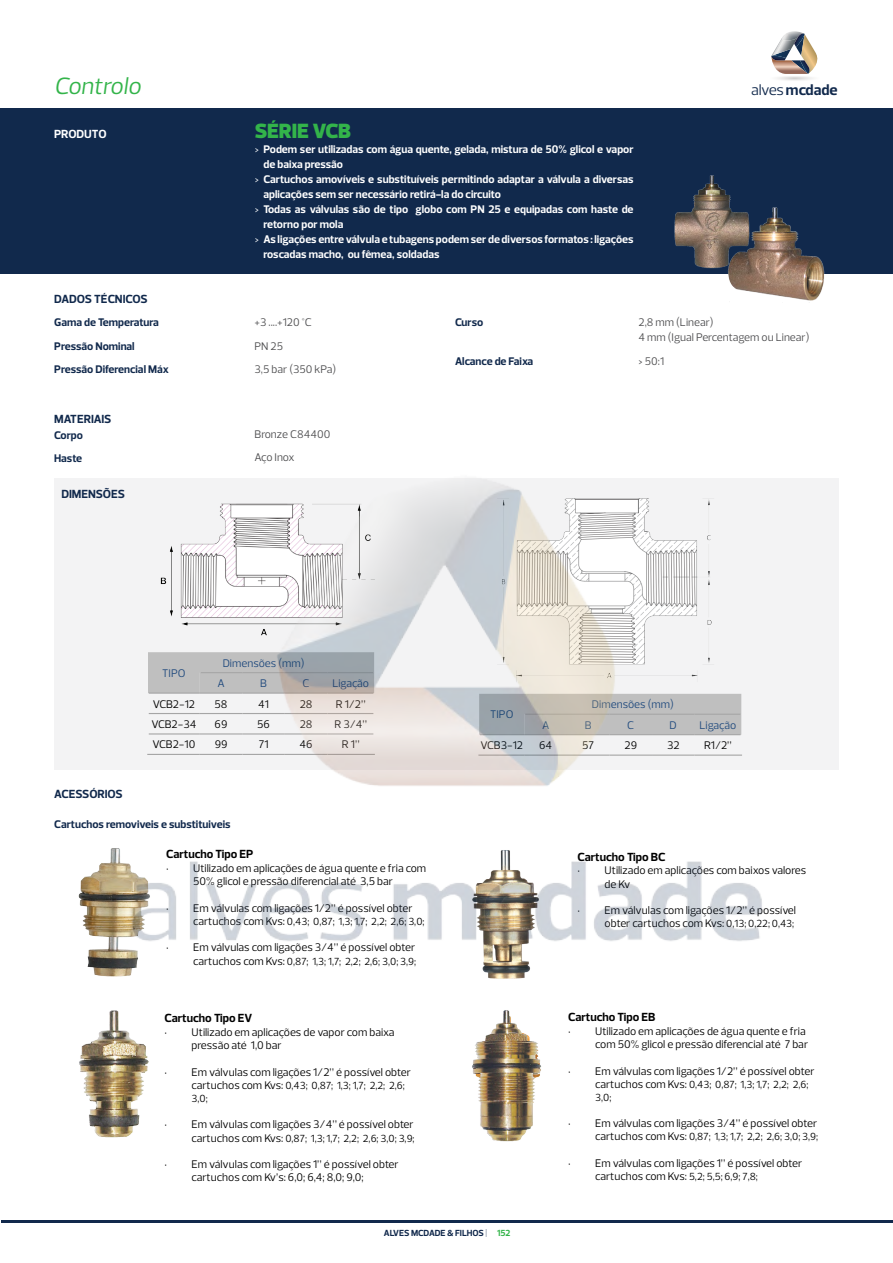
<style>
.page{position:relative;width:893px;height:1263px;background:#fff}
.page>*{position:absolute;margin:0;border:0;box-sizing:border-box;transform-origin:0 0}
.t1{font:italic 24px "Prelo";color:#33b44a}
.t2{font:900 21px "Prelo";letter-spacing:-.005em;color:#33b44a}
.t3{font:700 15.3px "Prelo";color:#11294c}
.t4{font:700 12px "Prelo";color:#000}
.t5{font:700 12px "Prelo";letter-spacing:-.015em;color:#11294c}
.t6{font:700 12px "Prelo";letter-spacing:-.01em;color:#fff}
.t7{font:11.25px/13.5px "Prelo";color:#000}
.t8{font:700 11.25px "Prelo";color:#fff}
.t9{font:700 11.25px/23.5px "Prelo";color:#11294c}
.t10{font:11.25px/23.5px "Prelo";color:#4d4d4f}
.t11{font:11.25px/20.4px "Prelo";color:#1f497d}
.t12{font:10.5px/12.6px "Prelo";color:#000}
.t13{font:700 9px "Prelo";letter-spacing:-.01em;color:#11294c}
.s1{font-weight:400}
.s2{font-size:11.25px}
.s3{font-size:10.5px}
.s4{font-weight:300}
.s5{color:#33b44a}
</style>
<div class="page">
<img style="left:786px;top:31px;width:18px;height:3px">
<svg style="left:771px;top:34px;width:47px;height:40px"></svg>
<hr style="left:1px;top:1220px;width:892px;height:2px;background:#11294c">
<div style="left:54px;top:478px;width:784px;height:292px;background:#f3f3f4"></div>
<div style="left:0;top:108px;width:893px;height:165px;background:#11294c"></div>
<img style="left:668px;top:175px;width:162px;height:126px">
<img style="left:78px;top:848px;width:45px;height:129px">
<img style="left:79px;top:1010px;width:70px;height:128px">
<img style="left:472px;top:1010px;width:70px;height:132px">
<img style="left:123px;top:484px;width:639px;height:494px">
<h1 class="t1" style="left:54px;top:71px;width:88px">Controlo</h1>
<p class="t6" style="left:54px;top:127px;width:54px">PRODUTO</p>
<h2 class="t2" style="left:255px;top:118px;width:98px">SÉRIE VCB</h2>
<p class="t5" style="left:54px;top:292px;width:95px">DADOS TÉCNICOS</p>
<p class="t8" style="left:255px;top:142px;width:380px"><span class="s1">&gt;</span> Podem ser utilizadas com água quente, gelada, mistura de 50% glicol e vapor</p>
<p class="t8" style="left:263px;top:157px;width:81px">de baixa pressão</p>
<p class="t8" style="left:255px;top:172px;width:380px"><span class="s1">&gt;</span> Cartuchos amovíveis e substituíveis permitindo adaptar a válvula a diversas</p>
<p class="t8" style="left:263px;top:187px;width:239px">aplicações sem ser necessário retirá-la do circuito</p>
<p class="t8" style="left:255px;top:202px;width:380px"><span class="s1">&gt;</span> Todas as válvulas são de tipo globo com PN 25 e equipadas com haste de</p>
<p class="t8" style="left:263px;top:217px;width:81px">retorno por mola</p>
<p class="t8" style="left:255px;top:232px;width:380px"><span class="s1">&gt;</span> As ligações entre válvula e tubagens podem ser de diversos formatos : ligações</p>
<p class="t8" style="left:263px;top:247px;width:177px">roscadas macho, ou fêmea, soldadas</p>
<h3 class="t3" style="left:751px;top:80px;width:88px"><span class="s1">alves</span> mcdade</h3>
<p class="t9" style="left:54px;top:311px;width:116px">Gama de Temperatura<br>Pressão Nominal<br>Pressão Diferencial Máx</p>
<p class="t10" style="left:254px;top:311px;width:83px">+3 ....+120 °C<br>PN 25<br>3,5 bar (350 kPa)</p>
<p class="t5" style="left:54px;top:412px;width:59px">MATERIAIS</p>
<p class="t9" style="left:54px;top:423px;width:31px">Corpo<br>Haste</p>
<p class="t5" style="left:61px;top:487px;width:65px">DIMENSÕES</p>
<p class="t10" style="left:254px;top:422px;width:77px">Bronze C84400<br>Aço Inox</p>
<p class="t9" style="left:455px;top:311px;width:30px">Curso</p>
<p class="t9" style="left:455px;top:349px;width:80px">Alcance de Faixa</p>
<p class="t10" style="left:638px;top:315px;width:172px;line-height:15px">2,8 mm (Linear)<br>4 mm (Igual Percentagem ou Linear)</p>
<p class="t10" style="left:638px;top:349px;width:27px">&gt; 50:1</p>
<p class="t11" style="left:162px;top:663px;width:25px">TIPO</p>
<p class="t11" style="left:217px;top:653px;width:89px;text-indent:5px">Dimensões (mm)<br>A</p>
<p class="t11" style="left:260px;top:673px;width:8px">B</p>
<p class="t11" style="left:303px;top:673px;width:8px">C</p>
<p class="t11" style="left:332px;top:673px;width:38px">Ligação</p>
<p class="t7" style="left:153px;top:697px;width:44px">VCB2-12</p>
<p class="t7" style="left:215px;top:697px;width:15px">58</p>
<p class="t7" style="left:258px;top:697px;width:12px">41</p>
<p class="t7" style="left:300px;top:697px;width:14px">28</p>
<p class="t7" style="left:336px;top:697px;width:31px">R 1/2”</p>
<p class="t7" style="left:151px;top:717px;width:47px">VCB2-34</p>
<p class="t7" style="left:215px;top:717px;width:14px">69</p>
<p class="t7" style="left:257px;top:717px;width:14px">56</p>
<p class="t7" style="left:300px;top:717px;width:14px">28</p>
<p class="t7" style="left:334px;top:717px;width:34px">R 3/4”</p>
<p class="t7" style="left:152px;top:738px;width:44px">VCB2-10</p>
<p class="t7" style="left:215px;top:738px;width:14px">99</p>
<p class="t7" style="left:259px;top:738px;width:11px">71</p>
<p class="t7" style="left:300px;top:738px;width:15px">46</p>
<p class="t7" style="left:342px;top:738px;width:19px">R 1”</p>
<p class="t5" style="left:54px;top:787px;width:70px">ACESSÓRIOS</p>
<p class="t9" style="left:54px;top:813px;width:178px">Cartuchos removiveis e substituiveis</p>
<p class="t4" style="left:166px;top:847px;width:89px">Cartucho Tipo EP</p>
<p class="t7" style="left:166px;top:861px;width:262px;text-align:center">• Utilizado em aplicações de água quente e fria com<br>50% glicol e pressão diferencial até 3,5 bar</p>
<p class="t7" style="left:166px;top:901px;width:248px">• Em válvulas com ligações 1/2” é possível obter</p>
<p class="t12" style="left:193px;top:915px;width:233px"><span class="s2">cartuchos com Kvs:</span> 0,43; 0,87; 1,3; 1,7; 2,2; 2,6; 3,0;</p>
<p class="t7" style="left:166px;top:941px;width:251px">• Em válvulas com ligações 3/4” é possível obter</p>
<p class="t12" style="left:193px;top:955px;width:225px"><span class="s2">cartuchos com Kvs:</span> 0,87; 1,3; 1,7; 2,2; 2,6; 3,0; 3,9;</p>
<p class="t4" style="left:165px;top:1011px;width:89px">Cartucho Tipo EV</p>
<p class="t7" style="left:192px;top:1025px;width:204px;text-indent:-27px">• Utilizado em aplicações de vapor com baixa pressão até 1,0 bar</p>
<p class="t7" style="left:165px;top:1065px;width:248px">• Em válvulas com ligações 1/2” é possível obter</p>
<p class="t12" style="left:192px;top:1079px;width:215px"><span class="s2">cartuchos com Kvs:</span> 0,43; 0,87; 1,3; 1,7; 2,2; 2,6;<br>3,0;</p>
<p class="t7" style="left:165px;top:1117px;width:251px">• Em válvulas com ligações 3/4” é possível obter</p>
<p class="t12" style="left:192px;top:1132px;width:225px"><span class="s2">cartuchos com Kvs:</span> 0,87; 1,3; 1,7; 2,2; 2,6; 3,0; 3,9;</p>
<p class="t7" style="left:192px;top:1157px;width:209px;text-indent:-27px">• Em válvulas com ligações 1” é possível obter cartuchos com Kv’s: 6,0; 6,4; 8,0; 9,0;</p>
<p class="t11" style="left:490px;top:704px;width:25px">TIPO</p>
<p class="t11" style="left:592px;top:694px;width:83px">Dimensões (mm)</p>
<p class="t11" style="left:542px;top:715px;width:9px">A</p>
<p class="t11" style="left:585px;top:715px;width:8px">B</p>
<p class="t11" style="left:627px;top:715px;width:8px">C</p>
<p class="t11" style="left:670px;top:715px;width:9px">D</p>
<p class="t11" style="left:699px;top:715px;width:38px">Ligação</p>
<p class="t7" style="left:480px;top:739px;width:44px">VCB3-12</p>
<p class="t7" style="left:539px;top:739px;width:15px">64</p>
<p class="t7" style="left:582px;top:739px;width:14px">57</p>
<p class="t7" style="left:624px;top:739px;width:14px">29</p>
<p class="t7" style="left:667px;top:739px;width:14px">32</p>
<p class="t7" style="left:704px;top:739px;width:29px">R1/2”</p>
<p class="t4" style="left:578px;top:849px;width:89px">Cartucho Tipo BC</p>
<p class="t7" style="left:605px;top:864px;width:203px;text-indent:-27px">• Utilizado em aplicações com baixos valores de Kv</p>
<p class="t7" style="left:578px;top:903px;width:220px;text-align:right">• Em válvulas com ligações 1/2” é possível obter cartuchos com Kvs: <span class="s3">0,13; 0,22; 0,43;</span></p>
<p class="t4" style="left:568px;top:1010px;width:89px">Cartucho Tipo EB</p>
<p class="t7" style="left:568px;top:1024px;width:241px;text-align:right">• Utilizado em aplicações de água quente e fria com 50% glicol e pressão diferencial até 7 bar</p>
<p class="t7" style="left:568px;top:1064px;width:248px">• Em válvulas com ligações 1/2” é possível obter</p>
<p class="t12" style="left:595px;top:1078px;width:215px"><span class="s2">cartuchos com Kvs:</span> 0,43; 0,87; 1,3; 1,7; 2,2; 2,6;<br>3,0;</p>
<p class="t7" style="left:568px;top:1116px;width:251px">• Em válvulas com ligações 3/4” é possível obter</p>
<p class="t12" style="left:595px;top:1131px;width:225px"><span class="s2">cartuchos com Kvs:</span> 0,87; 1,3; 1,7; 2,2; 2,6; 3,0; 3,9;</p>
<p class="t7" style="left:595px;top:1156px;width:209px;text-indent:-27px">• Em válvulas com ligações 1” é possível obter cartuchos com Kvs: <span class="s3">5,2; 5,5; 6,9; 7,8;</span></p>
<p class="t13" style="left:384px;top:1228px;width:128px">ALVES MCDADE &amp; FILHOS <span class="s4">|</span> <span class="s5">152</span></p>
</div>
